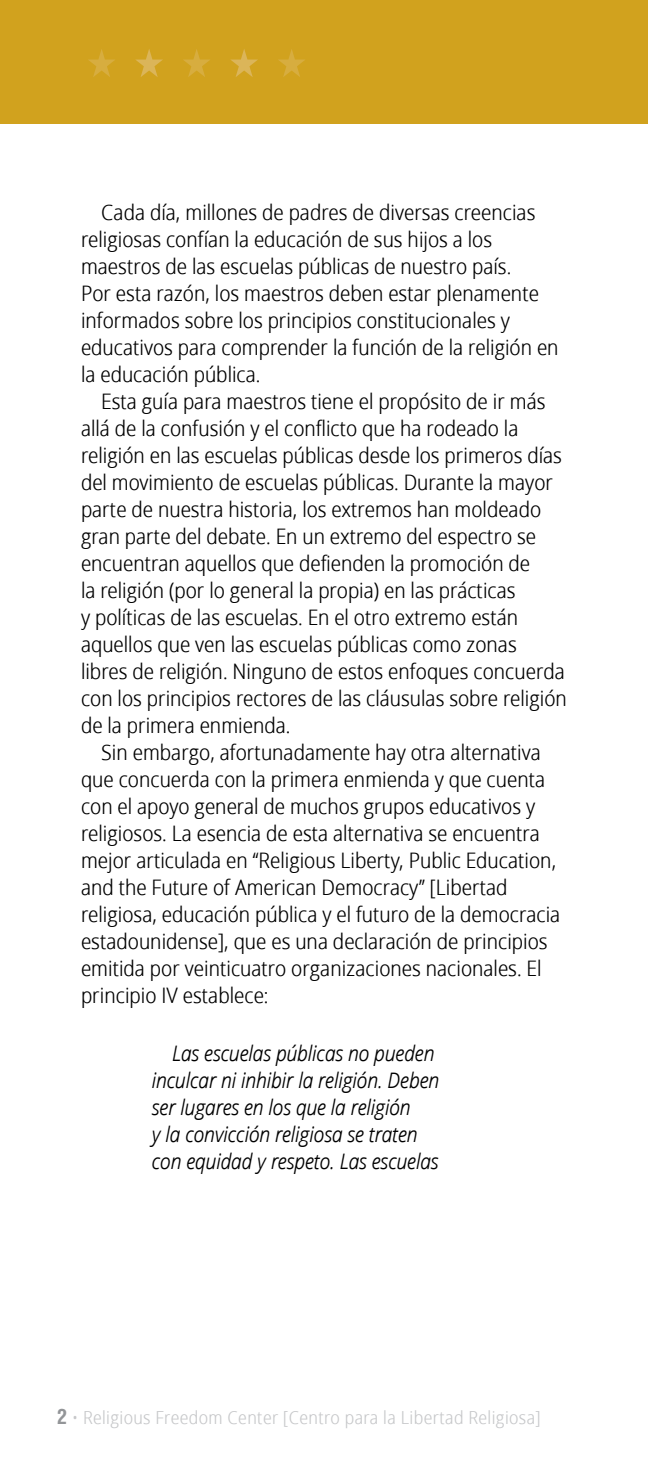
<style>
.page{position:relative;width:648px;height:1458px;background:#fff}
.page>*{position:absolute;margin:0;border:0;box-sizing:border-box;transform-origin:0 0}
.Body_2{font:21.38px/27px "Zoram Condlds Lat";color:#000}
.t1{font:italic 21.38px/27px "Zoram Condlds Lat";color:#000}
.t2{font:18px "Zoram Condlds Lat";letter-spacing:.02em;color:#c7c8ca}
.s1{font-family:"Helveticalds Lat";font-weight:700;font-stretch:condensed;font-size:20.25px;color:#939598}
</style>
<div class="page">
<div style="left:0;top:0;width:648px;height:123px;background:#d1a21e"></div>
<svg style="left:88px;top:49px;width:27px;height:28px"></svg>
<svg style="left:135px;top:49px;width:28px;height:28px"></svg>
<svg style="left:183px;top:49px;width:27px;height:28px"></svg>
<svg style="left:230px;top:49px;width:28px;height:28px"></svg>
<svg style="left:278px;top:49px;width:27px;height:28px"></svg>
<p class="Body_2" style="left:81px;top:199px;width:479px;text-indent:20px">Cada día, millones de padres de diversas creencias religiosas confían la educación de sus hijos a los maestros de las escuelas públicas de nuestro país.<br>Por esta razón, los maestros deben estar plenamente informados sobre los principios constitucionales y educativos para comprender la función de la religión en la educación pública.</p>
<p class="Body_2" style="left:81px;top:388px;width:487px;text-indent:20px">Esta guía para maestros tiene el propósito de ir más allá de la confusión y el conflicto que ha rodeado la religión en las escuelas públicas desde los primeros días del movimiento de escuelas públicas. Durante la mayor parte de nuestra historia, los extremos han moldeado gran parte del debate. En un extremo del espectro se encuentran aquellos que defienden la promoción de<br>la religión (por lo general la propia) en las prácticas<br>y políticas de las escuelas. En el otro extremo están aquellos que ven las escuelas públicas como zonas libres de religión. Ninguno de estos enfoques concuerda con los principios rectores de las cláusulas sobre religión de la primera enmienda.</p>
<p class="Body_2" style="left:81px;top:739px;width:481px;text-indent:20px">Sin embargo, afortunadamente hay otra alternativa que concuerda con la primera enmienda y que cuenta con el apoyo general de muchos grupos educativos y religiosos. La esencia de esta alternativa se encuentra mejor articulada en “Religious Liberty, Public Education, and the Future of American Democracy” [Libertad religiosa, educación pública y el futuro de la democracia estadounidense], que es una declaración de principios emitida por veinticuatro organizaciones nacionales. El principio IV establece:</p>
<p class="t1" style="left:152px;top:1040px;width:289px;text-indent:20px">Las escuelas públicas no pueden inculcar ni inhibir la religión. Deben ser lugares en los que la religión<br>y la convicción religiosa se traten con equidad y respeto. Las escuelas</p>
<p class="t2" style="left:57px;top:1404px;width:485px"><span class="s1">2</span> • Religious Freedom Center [Centro para la Libertad Religiosa]</p>
</div>
